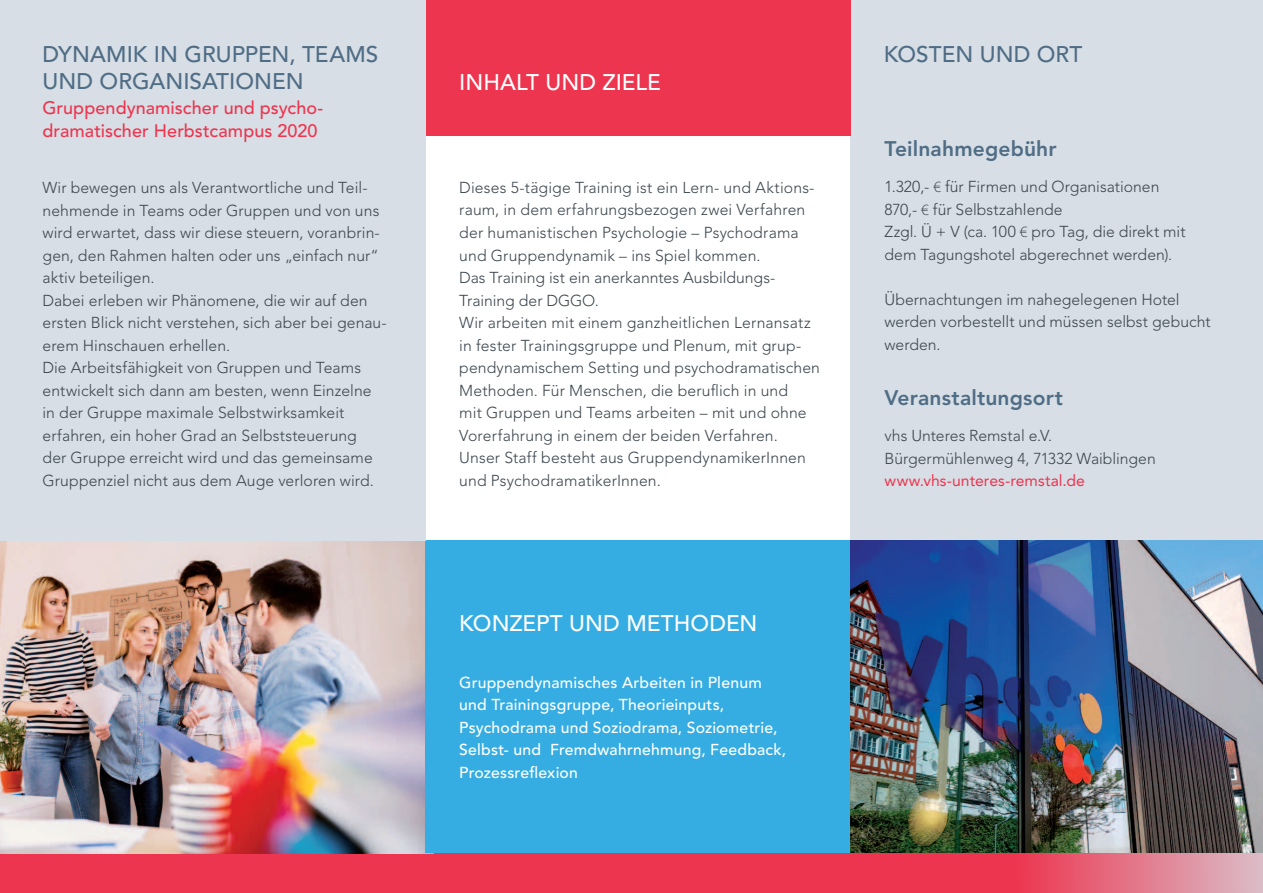
<style>
.page{position:relative;width:1263px;height:893px;background:#fff}
.page>*{position:absolute;margin:0;border:0;box-sizing:border-box;transform-origin:0 0}
.t1{font:500 22.5px/27px "Avenir";color:#506d86}
.t2{font:500 22.5px "Avenir";color:#fff}
.t3{font:800 21px "Avenir";letter-spacing:.005em;color:#506d86}
.t4{font:500 18px/22.5px "Avenir";letter-spacing:.005em;color:#ed354f}
.t5{font:300 15.75px/22.5px "Avenir";letter-spacing:.005em;color:#3d474f}
.t6{font:500 15.75px/22.5px "Avenir";letter-spacing:.015em;color:#fff}
.t7{font:15.75px "Avenir";letter-spacing:.005em;color:#ed354f}
.s1{font-family:"Myriad Pro"}
</style>
<div class="page">
<div style="left:850px;top:0;width:413px;height:893px;background:#d7dee5"></div>
<svg style="left:0;top:853px;width:1263px;height:40px;background:#ea435b"></svg>
<img style="left:0;top:540px;width:425px;height:313px">
<div style="left:425px;top:0;width:425px;height:135px;background:#ed354f"></div>
<div style="left:425px;top:540px;width:425px;height:313px;background:#36ade2"></div>
<div style="left:0;top:0;width:425px;height:540px;background:#d7dee5"></div>
<img style="left:850px;top:540px;width:413px;height:313px">
<h1 class="t1" style="left:43px;top:41px;width:337px">Dynamik in Gruppen, Teams und Organisationen</h1>
<p class="t4" style="left:43px;top:97px;width:282px">Gruppendynamischer und psycho&shy;dramatischer Herbstcampus 2020</p>
<p class="t5" style="left:43px;top:176px;width:346px">Wir bewegen uns als Verantwortliche und Teil&shy;nehmende in Teams oder Gruppen und von uns wird erwartet, dass wir diese steuern, voranbrin&shy;gen, den Rahmen halten oder uns „einfach nur“ aktiv beteiligen.<br>Dabei erleben wir Phänomene, die wir auf den ersten Blick nicht verstehen, sich aber bei genau&shy;erem Hinschauen erhellen.<br>Die Arbeitsfähigkeit von Gruppen und Teams entwickelt sich dann am besten, wenn Einzelne in der Gruppe maximale Selbstwirksamkeit erfahren, ein hoher Grad an Selbststeuerung<br>der Gruppe erreicht wird und das gemeinsame Gruppenziel nicht aus dem Auge verloren wird.</p>
<h1 class="t2" style="left:459px;top:69px;width:203px">Inhalt und Ziele</h1>
<p class="t5" style="left:459px;top:176px;width:362px">Dieses 5-tägige Training ist ein Lern- und Aktions&shy;raum, in dem erfahrungsbezogen zwei Verfahren der humanistischen Psychologie – Psychodrama und Gruppendynamik – ins Spiel kommen.<br>Das Training ist ein anerkanntes Ausbildungs-Training der DGGO.<br>Wir arbeiten mit einem ganzheitlichen Lernansatz in fester Trainingsgruppe und Plenum, mit grup&shy;pendynamischem Setting und psychodramatischen Methoden. Für Menschen, die beruflich in und<br>mit Gruppen und Teams arbeiten – mit und ohne Vorerfahrung in einem der beiden Verfahren.<br>Unser Staff besteht aus GruppendynamikerInnen und PsychodramatikerInnen.</p>
<h1 class="t2" style="left:459px;top:610px;width:300px">Konzept und M ethoden</h1>
<p class="t6" style="left:459px;top:671px;width:328px">Gruppendynamisches Arbeiten in Plenum und Trainingsgruppe, Theorieinputs, Psychodrama und Soziodrama, Soziometrie, Selbst- und Fremdwahrnehmung, Feedback, Prozessreflexion</p>
<h1 class="t1" style="left:884px;top:42px;width:169px">Kosten und ORT</h1>
<h2 class="t3" style="left:884px;top:137px;width:174px">Teilnahmegebühr</h2>
<p class="t5" style="left:884px;top:176px;width:303px">1.320,- <span class="s1">€</span> für Firmen und Organisationen 870,- <span class="s1">€</span> für Selbstzahlende<br>Zzgl. Ü + V (ca. 100 <span class="s1">€</span> pro Tag, die direkt mit dem Tagungshotel abgerechnet werden).</p>
<p class="t5" style="left:884px;top:288px;width:328px">Übernachtungen im nahegelegenen Hotel werden vorbestellt und müssen selbst gebucht werden.</p>
<h2 class="t3" style="left:884px;top:386px;width:180px">Veranstaltungsort</h2>
<p class="t5" style="left:884px;top:425px;width:273px">vhs Unteres Remstal e.V.<br>Bürgermühlenweg 4, 71332 Waiblingen</p>
<p class="t7" style="left:884px;top:472px;width:202px">www.vhs-unteres-remstal.de</p>
</div>
